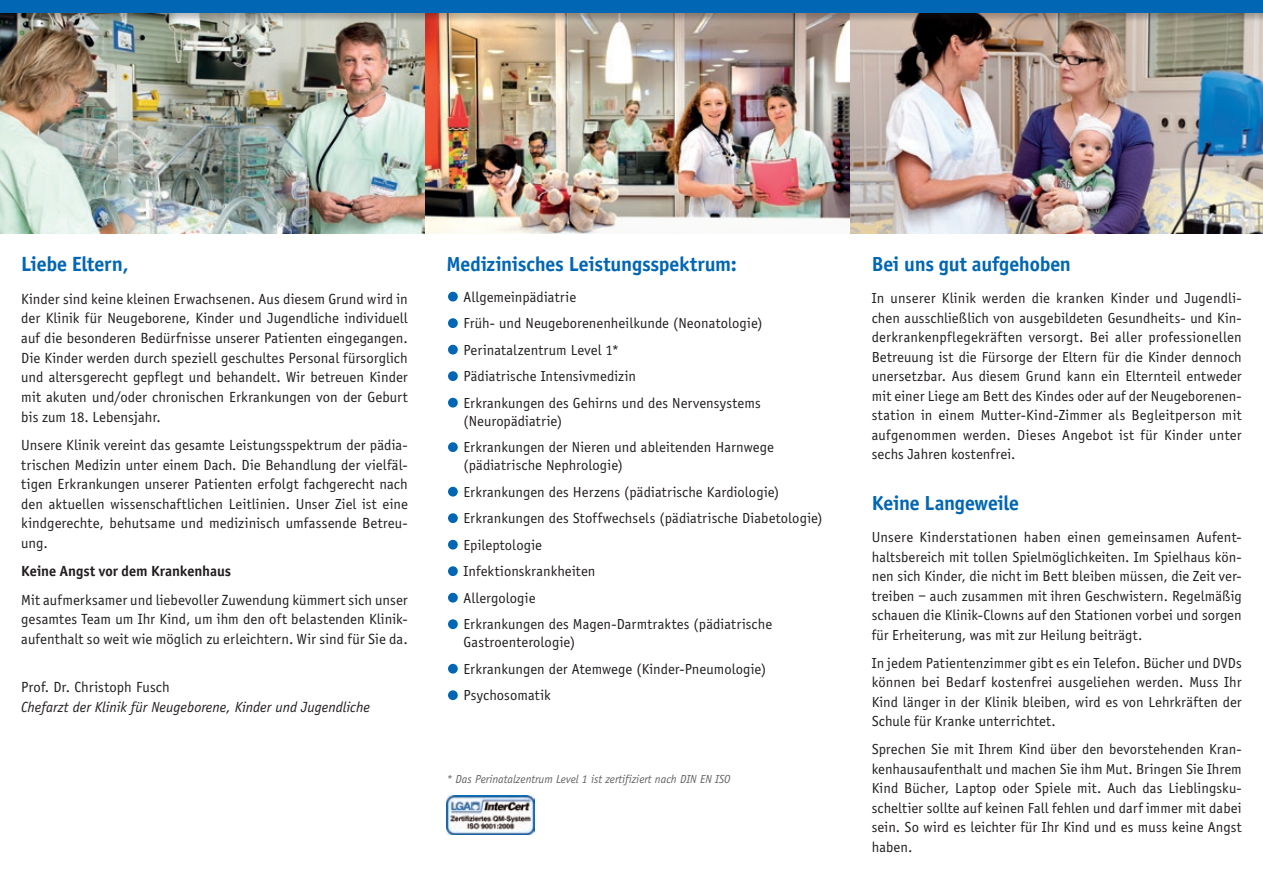
<style>
.page{position:relative;width:1263px;height:893px;background:#fff}
.page>*{position:absolute;margin:0;border:0;box-sizing:border-box;transform-origin:0 0}
.t1{font:700 21.15px "Officina Sans";letter-spacing:-.01em;color:#0166b3}
.t2{font:700 21px "Officina Sans";letter-spacing:-.005em;color:#0166b3}
.t3{font:15.15px/19.6px "Officina Sans";letter-spacing:.005em;color:#231f20;text-align:justify}
.t4{font:italic 15.15px "Officina Sans";color:#231f20}
.t5{font:700 15.15px "Officina Sans";color:#231f20}
.t6{font:15px/19.5px "Officina Sans";letter-spacing:.005em;color:#231f20}
.t7{font:italic 12px "Officina Sans";color:#636366}
</style>
<div class="page">
<img style="left:0;top:22px;width:1263px;height:212px">
<div style="left:448px;top:292px;width:10px;height:9px;background:#0166b3;border-radius:50%"></div>
<div style="left:448px;top:318px;width:10px;height:10px;background:#0166b3;border-radius:50%"></div>
<div style="left:448px;top:345px;width:10px;height:10px;background:#0166b3;border-radius:50%"></div>
<div style="left:448px;top:371px;width:10px;height:10px;background:#0166b3;border-radius:50%"></div>
<div style="left:448px;top:398px;width:10px;height:10px;background:#0166b3;border-radius:50%"></div>
<div style="left:448px;top:442px;width:10px;height:10px;background:#0166b3;border-radius:50%"></div>
<div style="left:448px;top:487px;width:10px;height:10px;background:#0166b3;border-radius:50%"></div>
<div style="left:448px;top:513px;width:10px;height:10px;background:#0166b3;border-radius:50%"></div>
<div style="left:448px;top:540px;width:10px;height:10px;background:#0166b3;border-radius:50%"></div>
<div style="left:448px;top:566px;width:10px;height:10px;background:#0166b3;border-radius:50%"></div>
<div style="left:448px;top:593px;width:10px;height:10px;background:#0166b3;border-radius:50%"></div>
<div style="left:448px;top:619px;width:10px;height:10px;background:#0166b3;border-radius:50%"></div>
<div style="left:448px;top:664px;width:10px;height:10px;background:#0166b3;border-radius:50%"></div>
<div style="left:448px;top:690px;width:10px;height:10px;background:#0166b3;border-radius:50%"></div>
<div style="left:0;top:0;width:1263px;height:22px;background:#231f20;opacity:.3"></div>
<div style="left:0;top:0;width:1263px;height:13px;background:#0166b3"></div>
<img style="left:446px;top:795px;width:88px;height:40px">
<h1 class="t1" style="left:21px;top:251px;width:109px">Liebe Eltern,</h1>
<p class="t3" style="left:21px;top:289px;width:388px">Kinder sind keine kleinen Erwachsenen. Aus diesem Grund wird in der Klinik für Neugeborene, Kinder und Jugendliche individuell auf die besonderen Bedürfnisse unserer Patienten eingegangen.<br>Die Kinder werden durch speziell geschultes Personal fürsorglich und altersgerecht gepflegt und behandelt. Wir betreuen Kinder mit akuten und/oder chronischen Erkrankungen von der Geburt bis zum 18. Lebensjahr.</p>
<p class="t3" style="left:21px;top:435px;width:388px">Unsere Klinik vereint das gesamte Leistungsspektrum der pädia&shy;trischen Medizin unter einem Dach. Die Behandlung der vielfäl&shy;tigen Erkrankungen unserer Patienten erfolgt fachgerecht nach</p>
<p class="t6" style="left:21px;top:494px;width:388px">den aktuellen wissenschaftlichen Leitlinien. Unser Ziel ist eine</p>
<p class="t3" style="left:21px;top:514px;width:388px">kindgerechte, behutsame und medizinisch umfassende Betreu&shy;ung.</p>
<p class="t5" style="left:21px;top:562px;width:211px">Keine Angst vor dem Krankenhaus</p>
<p class="t3" style="left:21px;top:590px;width:388px">Mit aufmerksamer und liebevoller Zuwendung kümmert sich unser gesamtes Team um Ihr Kind, um ihm den oft belastenden Klinik&shy;aufenthalt so weit wie möglich zu erleichtern. Wir sind für Sie da.</p>
<p class="t3" style="left:21px;top:677px;width:150px">Prof. Dr. Christoph Fusch</p>
<p class="t4" style="left:21px;top:699px;width:350px">Chefarzt der Klinik für Neugeborene, Kinder und Jugendliche</p>
<h2 class="t2" style="left:446px;top:251px;width:292px">Medizinisches Leistungsspektrum:</h2>
<p class="t6" style="left:463px;top:283px;width:300px;line-height:26.5px">Allgemeinpädiatrie<br>Früh- und Neugeborenenheilkunde (Neonatologie)<br>Perinatalzentrum Level 1*<br>Pädiatrische Intensivmedizin<br>Erkrankungen des Gehirns und des Nervensystems</p>
<p class="t6" style="left:463px;top:407px;width:312px;line-height:26.5px">(Neuropädiatrie)<br>Erkrankungen der Nieren und ableitenden Harnwege</p>
<p class="t6" style="left:463px;top:452px;width:361px;line-height:26.5px">(pädiatrische Nephrologie)<br>Erkrankungen des Herzens (pädiatrische Kardiologie)<br>Erkrankungen des Stoffwechsels (pädiatrische Diabetologie)<br>Epileptologie<br>Infektionskrankheiten<br>Allergologie<br>Erkrankungen des Magen-Darmtraktes (pädiatrische</p>
<p class="t6" style="left:463px;top:629px;width:304px;line-height:26.5px">Gastroenterologie)<br>Erkrankungen der Atemwege (Kinder-Pneumologie)<br>Psychosomatik</p>
<p class="t7" style="left:446px;top:772px;width:285px">* Das Perinatalzentrum Level 1 ist zertifiziert nach DIN EN ISO</p>
<h2 class="t2" style="left:872px;top:251px;width:201px">Bei uns gut aufgehoben</h2>
<p class="t6" style="left:872px;top:288px;width:371px;text-align:justify">In unserer Klinik werden die kranken Kinder und Jugendli&shy;chen ausschließlich von ausgebildeten Gesundheits- und Kin&shy;derkrankenpflegekräften versorgt. Bei aller professionellen Betreuung ist die Fürsorge der Eltern für die Kinder dennoch unersetzbar. Aus diesem Grund kann ein Elternteil entweder mit einer Liege am Bett des Kindes oder auf der Neugeborenen&shy;station in einem Mutter-Kind-Zimmer als Begleitperson mit aufgenommen werden. Dieses Angebot ist für Kinder unter sechs Jahren kostenfrei.</p>
<h2 class="t2" style="left:872px;top:490px;width:149px">Keine Langeweile</h2>
<p class="t6" style="left:872px;top:527px;width:371px;text-align:justify">Unsere Kinderstationen haben einen gemeinsamen Aufent&shy;haltsbereich mit tollen Spielmöglichkeiten. Im Spielhaus kön&shy;nen sich Kinder, die nicht im Bett bleiben müssen, die Zeit ver&shy;treiben – auch zusammen mit ihren Geschwistern. Regelmäßig schauen die Klinik-Clowns auf den Stationen vorbei und sorgen für Erheiterung, was mit zur Heilung beiträgt.</p>
<p class="t6" style="left:872px;top:653px;width:371px;text-align:justify">In jedem Patientenzimmer gibt es ein Telefon. Bücher und DVDs können bei Bedarf kostenfrei ausgeliehen werden. Muss Ihr Kind länger in der Klinik bleiben, wird es von Lehrkräften der Schule für Kranke unterrichtet.</p>
<p class="t6" style="left:872px;top:739px;width:371px;text-align:justify">Sprechen Sie mit Ihrem Kind über den bevorstehenden Kran&shy;kenhausaufenthalt und machen Sie ihm Mut. Bringen Sie Ihrem Kind Bücher, Laptop oder Spiele mit. Auch das Lieblingsku&shy;scheltier sollte auf keinen Fall fehlen und darf immer mit dabei sein. So wird es leichter für Ihr Kind und es muss keine Angst haben.</p>
</div>
